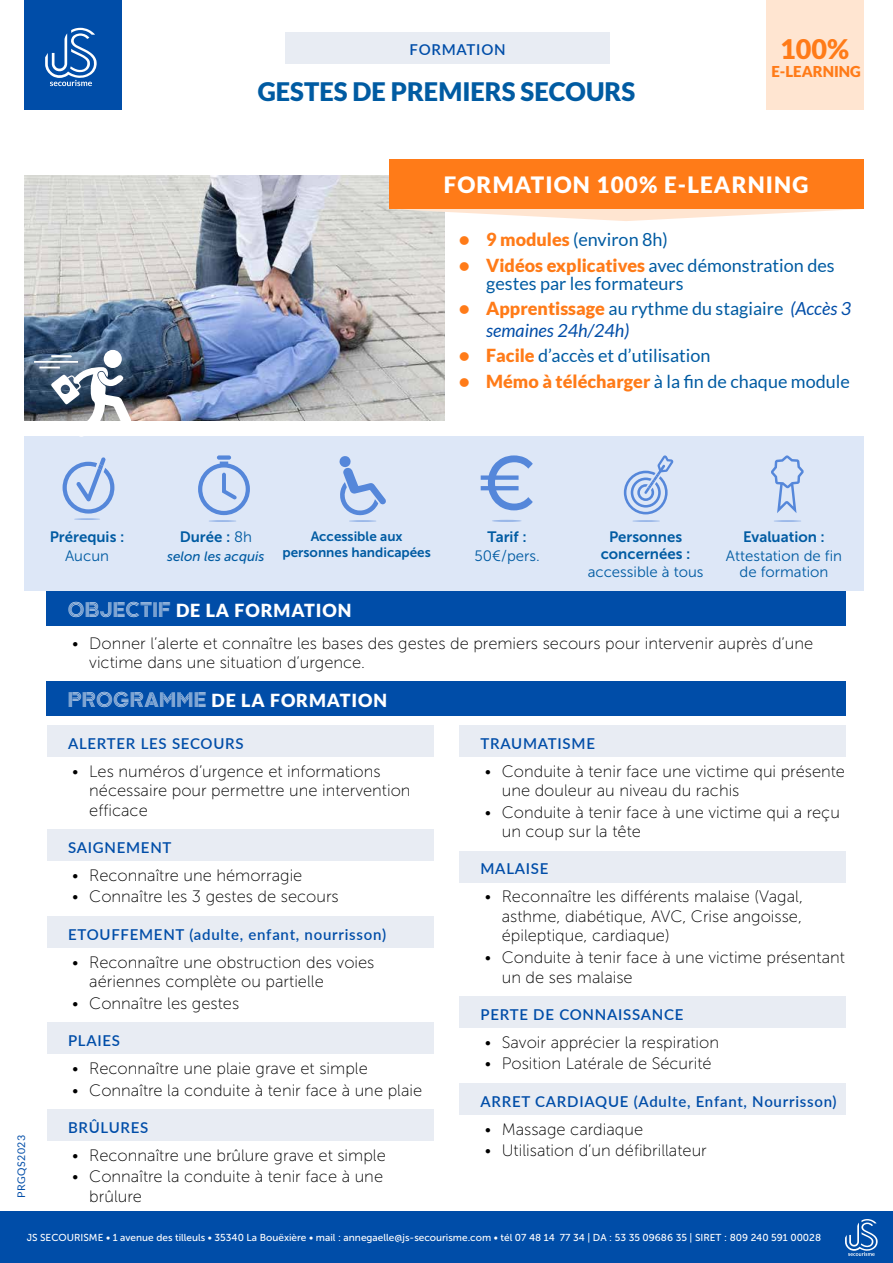
<style>
.page{position:relative;width:893px;height:1263px;background:#fff}
.page>*{position:absolute;margin:0;border:0;box-sizing:border-box;transform-origin:0 0}
.t1{font:900 27px "Lato";color:#ff7b18}
.t2{font:900 25.5px "Lato";color:#005ba2}
.t3{font:900 22.5px "Lato";letter-spacing:.05em;color:#fff}
.t4{font:18px/18px "Lato";color:#005ba2}
.t5{font:italic 18px/21.6px "Lato";color:#004da8}
.t6{font:900 18px "Lato";letter-spacing:.05em;color:#fff}
.t7{font:16.5px/19.5px "Museo Sans 100";color:#000}
.t8{font:600 15px "Lato";letter-spacing:.05em;color:#004da8}
.t9{font:15px/16.5px "Museo Sans 300";color:#005ba2;text-align:center}
.t10{font:15px/16.5px "Museo Sans 700";color:#005ba2;text-align:center}
.t11{font:900 15px "Lato";color:#ff7b18}
.t12{font:13.5px/16.5px "Museo Sans 700";color:#005ba2;text-align:center}
.t13{font:italic 13.5px "Museo Sans 500";color:#005ba2}
.t14{font:10.5px "Lato";letter-spacing:.05em;color:#004da8}
.t15{font:10.05px "Museo Sans 500";color:#fff}
.s1{font-weight:900;color:#ff7b18}
.s2{font-weight:900;font-style:normal;color:#ff7b18}
.s3{font-style:normal;color:#005ba2}
.s4{font-family:"Museo Sans 300"}
.s5{font-family:"Zen Tokyo Zoo";font-weight:400}
</style>
<div class="page">
<div style="left:766px;top:0;width:97px;height:110px;background:#ffe5d1"></div>
<div style="left:24px;top:437px;width:839px;height:154px;background:#dde7f7"></div>
<svg style="left:198px;top:462px;width:52px;height:53px"></svg>
<div style="left:217px;top:455px;width:14px;height:5px;background:#5587da;border-radius:2px"></div>
<hr style="left:209px;top:520px;width:27px;height:2px;background:#5587da;border-radius:50%">
<hr style="left:74px;top:518px;width:26px;height:2px;background:#5587da;border-radius:50%">
<svg style="left:62px;top:457px;width:53px;height:57px"></svg>
<hr style="left:349px;top:520px;width:28px;height:2px;background:#5587da;border-radius:50%">
<svg style="left:339px;top:456px;width:47px;height:60px"></svg>
<hr style="left:492px;top:520px;width:30px;height:2px;background:#5587da;border-radius:50%">
<svg style="left:481px;top:455px;width:52px;height:55px"></svg>
<hr style="left:773px;top:520px;width:28px;height:2px;background:#5587da;border-radius:50%">
<svg style="left:771px;top:455px;width:33px;height:58px"></svg>
<hr style="left:632px;top:520px;width:28px;height:2px;background:#5587da;border-radius:50%">
<svg style="left:624px;top:455px;width:49px;height:59px"></svg>
<div style="left:0;top:1212px;width:893px;height:51px;background:#004da8"></div>
<svg style="left:845px;top:1219px;width:33px;height:37px"></svg>
<div style="left:47px;top:682px;width:799px;height:34px;background:#004da8"></div>
<div style="left:47px;top:591px;width:799px;height:34px;background:#004da8"></div>
<img style="left:24px;top:175px;width:420px;height:246px">
<div style="left:47px;top:725px;width:387px;height:32px;background:#e8ecf3"></div>
<div style="left:47px;top:829px;width:387px;height:32px;background:#e8ecf3"></div>
<div style="left:47px;top:916px;width:387px;height:32px;background:#e8ecf3"></div>
<div style="left:47px;top:1022px;width:387px;height:32px;background:#e8ecf3"></div>
<div style="left:47px;top:1109px;width:387px;height:32px;background:#e8ecf3"></div>
<div style="left:459px;top:725px;width:387px;height:32px;background:#e8ecf3"></div>
<div style="left:459px;top:851px;width:387px;height:32px;background:#e8ecf3"></div>
<div style="left:459px;top:996px;width:387px;height:32px;background:#e8ecf3"></div>
<div style="left:459px;top:1083px;width:387px;height:32px;background:#e8ecf3"></div>
<div style="left:24px;top:0;width:98px;height:110px;background:#004da8"></div>
<svg style="left:45px;top:28px;width:52px;height:58px"></svg>
<div style="left:285px;top:32px;width:324px;height:32px;background:#e8ecf3"></div>
<div style="left:389px;top:160px;width:474px;height:49px;background:#ff7b18"></div>
<svg style="left:389px;top:209px;width:470px;height:12px"></svg>
<div style="left:104px;top:350px;width:18px;height:18px;background:#fff;border-radius:50%"></div>
<svg style="left:34px;top:355px;width:98px;height:82px"></svg>
<p class="t8" style="left:410px;top:39px;width:98px">FORMATION</p>
<h2 class="t2" style="left:258px;top:77px;width:379px">GESTES DE PREMIERS SECOURS</h2>
<h1 class="t1" style="left:780px;top:33px;width:71px">100%</h1>
<p class="t11" style="left:771px;top:63px;width:91px">E-LEARNING</p>
<h3 class="t3" style="left:444px;top:172px;width:366px">FORMATION 100% E-LEARNING</h3>
<p class="t4" style="left:459px;top:230px;width:210px"><span class="s1">• 9 modules</span> (environ 8h)</p>
<p class="t4" style="left:486px;top:256px;width:350px;text-indent:-27px"><span class="s1">• Vidéos explicatives</span> avec démonstration des gestes par les formateurs</p>
<p class="t5" style="left:486px;top:298px;width:367px;text-indent:-27px"><span class="s2">• Apprentissage</span> <span class="s3">au rythme du stagiaire</span> (Accès 3 semaines 24h/24h)</p>
<p class="t4" style="left:459px;top:346px;width:253px"><span class="s1">• Facile</span> d’accès et d’utilisation</p>
<p class="t4" style="left:459px;top:372px;width:392px"><span class="s1">• Mémo à télécharger</span> à la fin de chaque module</p>
<p class="t10" style="left:50px;top:529px;width:76px">Prérequis :</p>
<p class="t9" style="left:65px;top:547px;width:46px">Aucun</p>
<p class="t10" style="left:180px;top:529px;width:74px">Durée : <span class="s4">8h</span></p>
<p class="t13" style="left:167px;top:549px;width:99px">selon les acquis</p>
<p class="t12" style="left:282px;top:528px;width:150px">Accessible aux personnes handicapées</p>
<p class="t10" style="left:488px;top:529px;width:41px">Tarif :</p>
<p class="t9" style="left:475px;top:547px;width:67px">50€/pers.</p>
<p class="t10" style="left:601px;top:529px;width:91px">Personnes concernées :</p>
<p class="t9" style="left:588px;top:564px;width:117px">accessible à tous</p>
<p class="t10" style="left:743px;top:529px;width:83px">Evaluation :</p>
<p class="t9" style="left:726px;top:547px;width:118px">Attestation de fin de formation</p>
<p class="t6" style="left:68px;top:599px;width:285px"><span class="s5">OBJECTIF</span> DE LA FORMATION</p>
<p class="t7" style="left:89px;top:633px;width:725px;text-indent:-17px">• Donner l’alerte et connaître les bases des gestes de premiers secours pour intervenir auprès d’une victime dans une situation d’urgence.</p>
<p class="t14" style="left:16px;top:1198px;width:65px;rotate:-90deg">PRGQS2023</p>
<p class="t6" style="left:68px;top:690px;width:320px"><span class="s5">PROGRAMME</span> DE LA FORMATION</p>
<p class="t8" style="left:68px;top:732px;width:177px">ALERTER LES SECOURS</p>
<p class="t7" style="left:89px;top:761px;width:323px;text-indent:-17px">• Les numéros d’urgence et informations nécessaire pour permettre une intervention efficace</p>
<p class="t8" style="left:68px;top:836px;width:105px">SAIGNEMENT</p>
<p class="t7" style="left:72px;top:865px;width:232px">• Reconnaître une hémorragie</p>
<p class="t7" style="left:72px;top:887px;width:268px">• Connaître les 3 gestes de secours</p>
<p class="t8" style="left:68px;top:923px;width:320px">ETOUFFEMENT (adulte, enfant, nourrisson)</p>
<p class="t7" style="left:89px;top:952px;width:287px;text-indent:-17px">• Reconnaître une obstruction des voies aériennes complète ou partielle</p>
<p class="t7" style="left:72px;top:993px;width:168px">• Connaître les gestes</p>
<p class="t8" style="left:68px;top:1029px;width:54px">PLAIES</p>
<p class="t7" style="left:72px;top:1059px;width:297px">• Reconnaître une plaie grave et simple</p>
<p class="t7" style="left:72px;top:1080px;width:351px">• Connaître la conduite à tenir face à une plaie</p>
<p class="t8" style="left:68px;top:1116px;width:82px">BRÛLURES</p>
<p class="t7" style="left:72px;top:1145px;width:315px">• Reconnaître une brûlure grave et simple</p>
<p class="t7" style="left:89px;top:1167px;width:295px;text-indent:-17px">• Connaître la conduite à tenir face à une brûlure</p>
<p class="t8" style="left:480px;top:732px;width:116px">TRAUMATISME</p>
<p class="t7" style="left:502px;top:761px;width:345px;text-indent:-17px">• Conduite à tenir face une victime qui présente une douleur au niveau du rachis</p>
<p class="t7" style="left:502px;top:802px;width:340px;text-indent:-17px">• Conduite à tenir face à une victime qui a reçu un coup sur la tête</p>
<p class="t8" style="left:480px;top:858px;width:70px">MALAISE</p>
<p class="t7" style="left:502px;top:887px;width:303px;text-align:justify;text-indent:-17px">• Reconnaître les différents malaise (Vagal, asthme, diabétique, AVC, Crise angoisse, épileptique, cardiaque)</p>
<p class="t7" style="left:502px;top:948px;width:345px;text-indent:-17px">• Conduite à tenir face à une victime présentant un de ses malaise</p>
<p class="t8" style="left:480px;top:1003px;width:205px">PERTE DE CONNAISSANCE</p>
<p class="t7" style="left:485px;top:1032px;width:236px">• Savoir apprécier la respiration</p>
<p class="t7" style="left:485px;top:1054px;width:228px">• Position Latérale de Sécurité</p>
<p class="t8" style="left:480px;top:1090px;width:358px">ARRET CARDIAQUE (Adulte, Enfant, Nourrisson)</p>
<p class="t7" style="left:485px;top:1119px;width:160px">• Massage cardiaque</p>
<p class="t7" style="left:485px;top:1141px;width:224px">• Utilisation d’un défibrillateur</p>
<p class="t15" style="left:27px;top:1232px;width:796px">JS SECOURISME • 1 avenue des tilleuls • 35340 La Bouëxière • mail : annegaelle@js-secourisme.com • tél 07 48 14 77 34 | DA : 53 35 09686 35 | SIRET : 809 240 591 00028</p>
</div>
